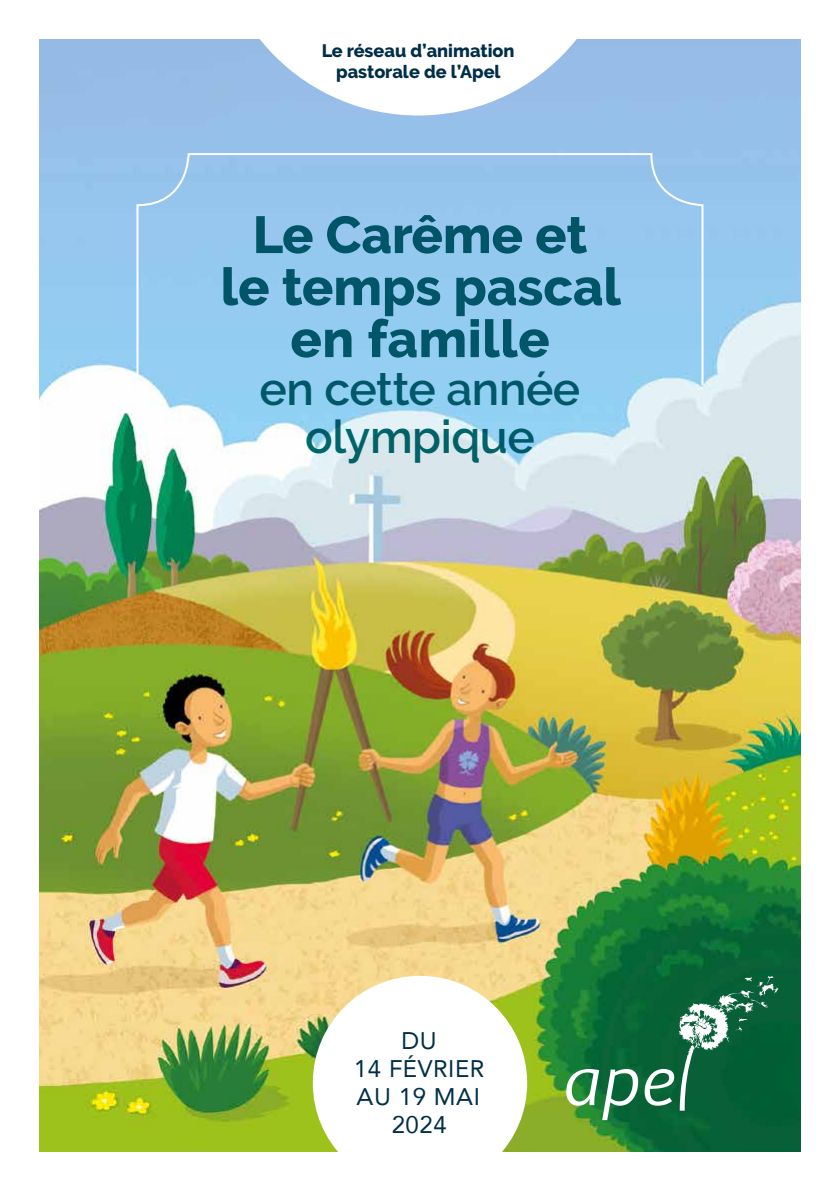
<style>
.page{position:relative;width:840px;height:1191px;background:#fff}
.page>*{position:absolute;margin:0;border:0;box-sizing:border-box;transform-origin:0 0}
.t1{font:800 52px/52px "Raleway";color:#006c6f;text-align:center}
.t2{font:600 46px/48px "Raleway";letter-spacing:-.01em;color:#006c6f;text-align:center}
.t3{font:24px/28px "Avenir";letter-spacing:.025em;color:#002e48;text-align:center}
.t4{font:800 18px/21.6px "Raleway";color:#002e48;text-align:center}
</style>
<div class="page">
<img style="left:40px;top:40px;width:759px;height:1111px">
<svg style="left:215px;top:39px;width:405px;height:76px"></svg>
<div style="left:312px;top:975px;width:215px;height:215px;background:#fff;border-radius:50%"></div>
<svg style="left:566px;top:1069px;width:71px;height:51px"></svg>
<svg style="left:644px;top:975px;width:134px;height:135px;background:#267450"></svg>
<div style="left:135px;top:152px;width:569px;height:235px;background:#95c9ef"></div>
<p class="t4" style="left:321px;top:40px;width:194px">Le réseau d’animation pastorale de l’Apel</p>
<h1 class="t1" style="left:220px;top:209px;width:401px">Le Carême et<br>le temps pascal en famille</h1>
<h2 class="t2" style="left:259px;top:365px;width:322px">en cette année olympique</h2>
<h3 class="t3" style="left:354px;top:1025px;width:132px">DU<br>14 FÉVRIER<br>AU 19 MAI<br>2024</h3>
</div>
